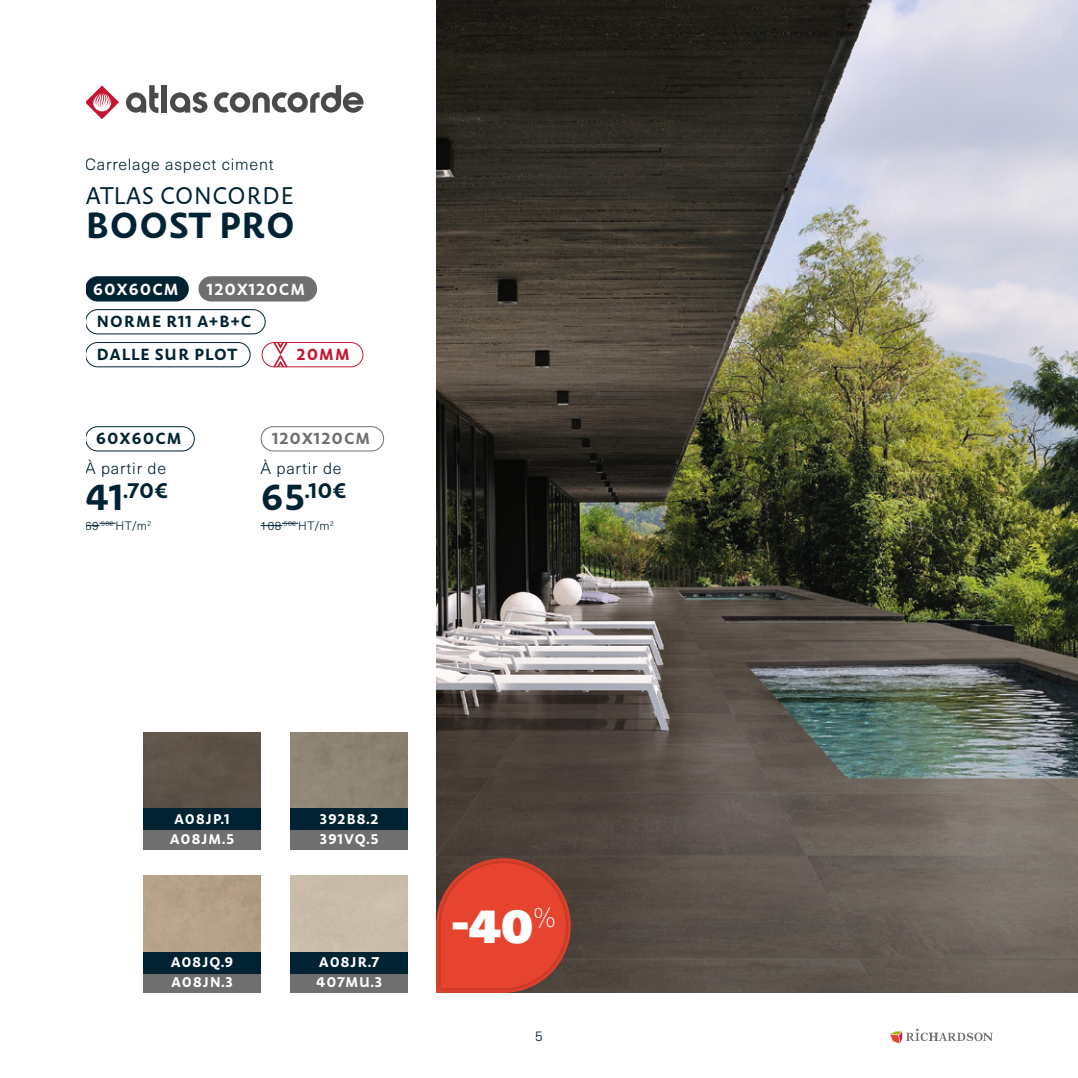
<style>
.page{position:relative;width:1078px;height:1078px;background:#fff}
.page>*{position:absolute;margin:0;border:0;box-sizing:border-box;transform-origin:0 0}
.t1{font:48px "Neue Haas Unica W1 G X Black";color:#fff}
.t2{font:700 36px "Carolineale";letter-spacing:-.005em;color:#002333}
.t3{font:24px "Carolineale";letter-spacing:-.015em;color:#002333}
.t4{font:700 21px "Carolineale";color:#002333}
.t5{font:300 16px "Neue Haas Unica W1 G";letter-spacing:.05em;color:#002333}
.t6{font:700 16px "Carolineale";letter-spacing:.05em;color:#002333}
.t7{font:700 16px "Carolineale";letter-spacing:.05em;color:#fff}
.t8{font:700 16px "Carolineale";letter-spacing:.025em;color:#002333}
.t9{font:700 16px "Carolineale";letter-spacing:.05em;color:#706f6f}
.t10{font:700 16px "Carolineale";color:#c61530}
.t11{font:700 14px "Carolineale";letter-spacing:.05em;color:#fff}
.t12{font:300 14px "Neue Haas Unica W1 G";color:#002333}
.t13{font:300 12px "Neue Haas Unica W1 G";letter-spacing:.05em;color:#002333}
.s1{font-size:36px}
</style>
<div class="page">
<svg style="left:890px;top:1028px;width:102px;height:15px"></svg>
<div style="left:198px;top:276px;width:119px;height:25px;background:#706f6f;border-radius:13px"></div>
<img style="left:436px;top:0;width:641px;height:992px">
<div style="left:260px;top:426px;width:124px;height:25px;border:1px solid #706f6f;border-radius:12px"></div>
<svg style="left:260px;top:523px;width:38px;height:3px"></svg>
<div style="left:162px;top:85px;width:5px;height:28px;background:#4b4a49"></div>
<svg style="left:126px;top:85px;width:32px;height:28px"></svg>
<svg style="left:214px;top:85px;width:149px;height:28px"></svg>
<svg style="left:170px;top:92px;width:37px;height:21px"></svg>
<svg style="left:86px;top:85px;width:33px;height:34px"></svg>
<div style="left:433px;top:856px;width:139px;height:138px;background:#000;opacity:.33"></div>
<svg style="left:436px;top:858px;width:134px;height:134px;background:#cc422f"></svg>
<div style="left:144px;top:732px;width:116px;height:76px;background:#5f5348"></div>
<div style="left:291px;top:732px;width:116px;height:76px;background:#8f8473"></div>
<div style="left:261px;top:342px;width:102px;height:25px;border:1px solid #c61530;border-radius:12px"></div>
<svg style="left:273px;top:342px;width:14px;height:25px"></svg>
<div style="left:144px;top:827px;width:116px;height:22px;background:#706f6f"></div>
<div style="left:144px;top:808px;width:116px;height:21px;background:#002333"></div>
<div style="left:144px;top:971px;width:116px;height:21px;background:#706f6f"></div>
<div style="left:291px;top:971px;width:116px;height:21px;background:#706f6f"></div>
<div style="left:144px;top:951px;width:116px;height:21px;background:#002333"></div>
<div style="left:291px;top:827px;width:116px;height:22px;background:#706f6f"></div>
<div style="left:291px;top:808px;width:116px;height:21px;background:#002333"></div>
<div style="left:291px;top:951px;width:116px;height:21px;background:#002333"></div>
<div style="left:85px;top:276px;width:104px;height:25px;background:#002333;border-radius:13px"></div>
<div style="left:85px;top:309px;width:180px;height:25px;border:1px solid #002333;border-radius:12px"></div>
<div style="left:85px;top:342px;width:165px;height:25px;border:1px solid #002333;border-radius:12px"></div>
<div style="left:85px;top:426px;width:110px;height:25px;border:1px solid #002333;border-radius:12px"></div>
<svg style="left:86px;top:523px;width:30px;height:3px"></svg>
<p class="t5" style="left:85px;top:153px;width:190px">Carrelage aspect ciment</p>
<p class="t3" style="left:85px;top:177px;width:210px">ATLAS CONCORDE</p>
<p class="t2" style="left:85px;top:197px;width:212px">BOOST PRO</p>
<p class="t7" style="left:93px;top:277px;width:88px">60X60CM</p>
<p class="t6" style="left:96px;top:309px;width:156px">NORME R11 A+B+C</p>
<p class="t8" style="left:96px;top:341px;width:142px">DALLE SUR PLOT</p>
<p class="t7" style="left:207px;top:277px;width:100px">120X120CM</p>
<p class="t10" style="left:296px;top:341px;width:55px">20MM</p>
<p class="t6" style="left:96px;top:426px;width:88px">60X60CM</p>
<p class="t4" style="left:85px;top:474px;width:84px"><span class="s1">41</span>.70€</p>
<p class="t5" style="left:85px;top:456px;width:82px">À partir de</p>
<p class="t9" style="left:272px;top:426px;width:100px">120X120CM</p>
<p class="t4" style="left:260px;top:474px;width:87px"><span class="s1">65</span>.10€</p>
<p class="t5" style="left:260px;top:456px;width:82px">À partir de</p>
<p class="t13" style="left:85px;top:516px;width:68px">69<sup>.50€</sup> HT/m<sup>2</sup></p>
<p class="t13" style="left:260px;top:516px;width:75px">108<sup>.50€</sup> HT/m<sup>2</sup></p>
<p class="t11" style="left:174px;top:807px;width:57px">A08JP.1</p>
<p class="t11" style="left:320px;top:807px;width:60px">392B8.2</p>
<p class="t11" style="left:170px;top:827px;width:66px">A08JM.5</p>
<p class="t11" style="left:320px;top:827px;width:60px">391VQ.5</p>
<p class="t11" style="left:171px;top:951px;width:64px">A08JQ.9</p>
<p class="t11" style="left:319px;top:951px;width:62px">A08JR.7</p>
<p class="t11" style="left:171px;top:970px;width:63px">A08JN.3</p>
<p class="t11" style="left:316px;top:970px;width:68px">407MU.3</p>
<p class="t1" style="left:451px;top:886px;width:106px">-40<sup>%</sup></p>
<p class="t12" style="left:535px;top:1025px;width:9px">5</p>
</div>
